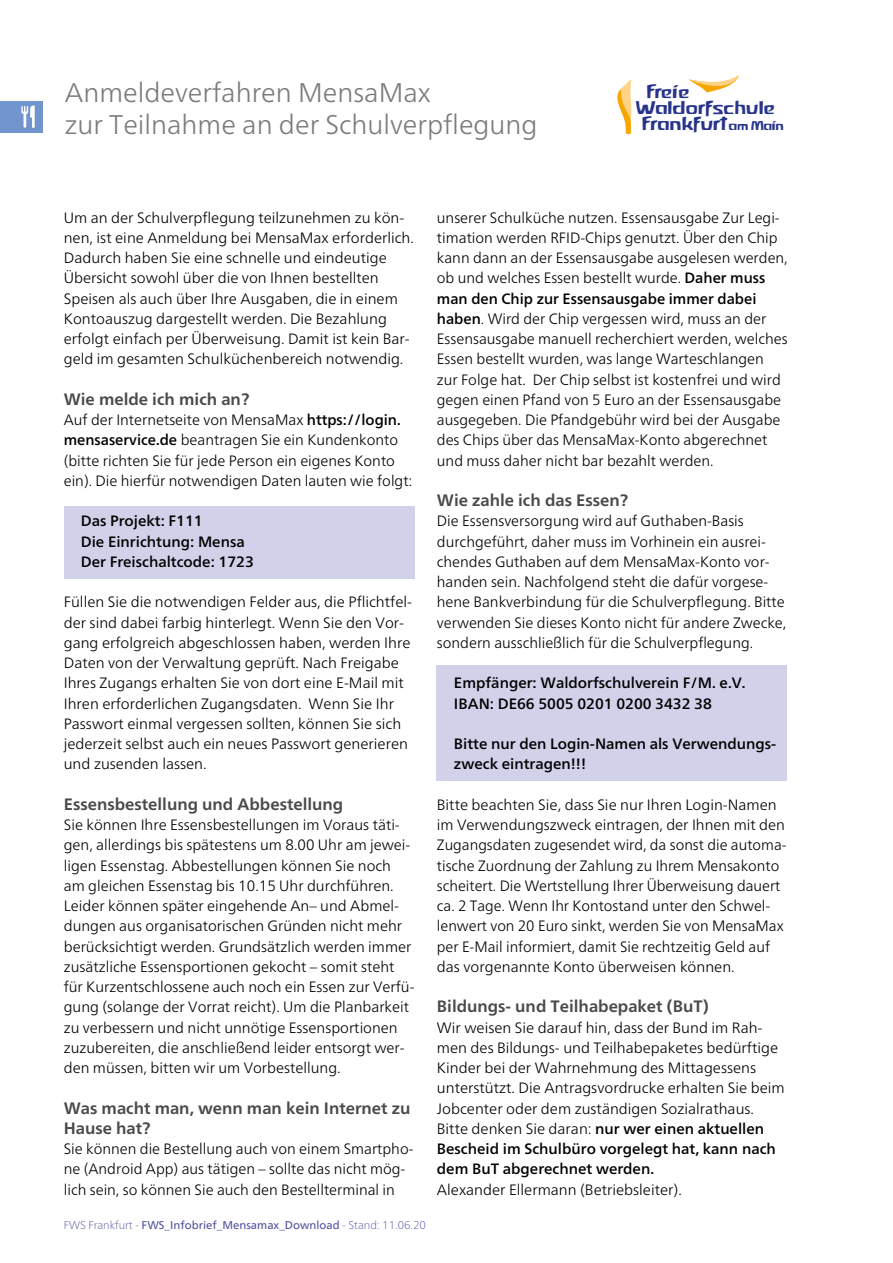
<style>
.page{position:relative;width:893px;height:1263px;background:#fff}
.page>*{position:absolute;margin:0;border:0;box-sizing:border-box;transform-origin:0 0}
.t1{font:300 27px/31.5px "Frutiger Neue LT";color:#7c7b7b}
.t2{font:700 18.45px "FWS Ffmbreit";letter-spacing:-.01em;color:#28348b}
.t3{font:700 18.45px "FWS Ffmbreit";letter-spacing:-.05em;color:#28348b}
.t4{font:700 16.5px/20.2px "Frutiger Neue LT";color:#4a4a49}
.t5{font:300 15px/20.2px "Frutiger Neue LT";color:#000}
.t6{font:500 15px/20.2px "Frutiger Neue LT";color:#000}
.t7{font:11.25px "Frutiger Neue LT";color:#50529f}
.s1{font-size:12.9px}
.s2{font-weight:500}
.s3{font-weight:100}
</style>
<div class="page">
<div style="left:0;top:101px;width:43px;height:32px;background:#7295cd"></div>
<div style="left:436px;top:665px;width:351px;height:115px;background:#d2d1ea"></div>
<div style="left:64px;top:506px;width:351px;height:72px;background:#d2d1ea"></div>
<svg style="left:689px;top:75px;width:50px;height:17px"></svg>
<svg style="left:617px;top:79px;width:14px;height:55px"></svg>
<svg style="left:21px;top:105px;width:14px;height:23px"></svg>
<h1 class="t1" style="left:65px;top:77px;width:474px">Anmeldeverfahren MensaMax<br>zur Teilnahme an der Schulverpflegung</h1>
<p class="t2" style="left:648px;top:80px;width:44px">Freie</p>
<p class="t2" style="left:636px;top:95px;width:141px">Waldorfschule</p>
<p class="t3" style="left:643px;top:112px;width:143px">Frankfurt<span class="s1">am Main</span></p>
<p class="t5" style="left:64px;top:207px;width:352px">Um an der Schulverpflegung teilzunehmen zu kön&shy;nen, ist eine Anmeldung bei MensaMax erforderlich.<br>Dadurch haben Sie eine schnelle und eindeutige Übersicht sowohl über die von Ihnen bestellten Speisen als auch über Ihre Ausgaben, die in einem Kontoauszug dargestellt werden. Die Bezahlung erfolgt einfach per Überweisung. Damit ist kein Bar&shy;geld im gesamten Schulküchenbereich notwendig.</p>
<p class="t4" style="left:64px;top:389px;width:187px">Wie melde ich mich an?</p>
<p class="t5" style="left:64px;top:410px;width:350px">Auf der Internetseite von MensaMax <span class="s2">https://login. mensaservice.de</span> beantragen Sie ein Kundenkonto (bitte richten Sie fü r jede Person ein eigenes Konto ein). Die hierfür notwendigen Daten lauten wie folgt:</p>
<p class="t6" style="left:81px;top:511px;width:175px">Das Projekt: F111<br>Die Einrichtung: Mensa<br>Der Freischaltcode: 1723</p>
<p class="t5" style="left:64px;top:592px;width:350px">Füllen Sie die notwendigen Felder aus, die Pflichtfel&shy;der sind dabei farbig hinterlegt. Wenn Sie den Vor&shy;gang erfolgreich abgeschlossen haben, werden Ihre Daten von der Verwaltung geprüft. Nach Freigabe Ihres Zugangs erhalten Sie von dort eine E-Mail mit Ihren erforderlichen Zugangsdaten. Wenn Sie Ihr Passwort einmal vergessen sollten, können Sie sich jederzeit selbst auch ein neues Passwort generieren und zusenden lassen.</p>
<p class="t4" style="left:64px;top:794px;width:281px">Essensbestellung und Abbestellung</p>
<p class="t5" style="left:64px;top:815px;width:352px">Sie können Ihre Essensbestellungen im Voraus täti&shy;gen, allerdings bis spätestens um 8.00 Uhr am jewei&shy;ligen Essenstag. Abbestellungen können Sie noch am gleichen Essenstag bis 10.15 Uhr durchführen.<br>Leider können später eingehende An– und Abmel&shy;dungen aus organisatorischen Gründen nicht mehr berücksichtigt werden. Grundsätzlich werden immer zusätzliche Essensportionen gekocht – somit steht für Kurzentschlossene auch noch ein Essen zur Verfü&shy;gung (solange der Vorrat reicht). Um die Planbarkeit zu verbessern und nicht unnötige Essensportionen zuzubereiten, die anschließend leider entsorgt wer&shy;den müssen, bitten wir um Vorbestellung.</p>
<p class="t4" style="left:64px;top:1098px;width:348px">Was macht man, wenn man kein Internet zu<br>Hause hat?</p>
<p class="t5" style="left:64px;top:1139px;width:351px">Sie können die Bestellung auch von einem Smartpho&shy;ne (Android App) aus tätigen – sollte das nicht mög&shy;lich sein, so können Sie auch den Bestellterminal in</p>
<p class="t7" style="left:64px;top:1219px;width:364px"><span class="s3">FWS Frankfurt -</span> FWS_Infobrief_Mensamax_Download <span class="s3">- Stand: 11.06.20</span></p>
<p class="t5" style="left:437px;top:207px;width:352px">unserer Schulküche nutzen. Essensausgabe Zur Legi&shy;timation werden RFID-Chips genutzt. Über den Chip kann dann an der Essensausgabe ausgelesen werden, ob und welches Essen bestellt wurde. <span class="s2">Daher muss man den Chip zur Essensausgabe immer dabei haben</span>. Wird der Chip vergessen wird, muss an der Essensausgabe manuell recherchiert werden, welches Essen bestellt wurden, was lange Warteschlangen zur Folge hat. Der Chip selbst ist kostenfrei und wird gegen einen Pfand von 5 Euro an der Essensausgabe ausgegeben. Die Pfandgebühr wird bei der Ausgabe des Chips über das MensaMax-Konto abgerechnet und muss daher nicht bar bezahlt werden.</p>
<p class="t4" style="left:437px;top:490px;width:193px">Wie zahle ich das Essen?</p>
<p class="t5" style="left:437px;top:511px;width:351px">Die Essensversorgung wird auf Guthaben-Basis durchgeführt, daher muss im Vorhinein ein ausrei&shy;chendes Guthaben auf dem MensaMax-Konto vor&shy;handen sein. Nachfolgend steht die dafür vorgese&shy;hene Bankverbindung für die Schulverpflegung. Bitte verwenden Sie dieses Konto nicht für andere Zwecke, sondern ausschließlich für die Schulverpflegung.</p>
<p class="t6" style="left:454px;top:673px;width:293px">Empfänger: Waldorfschulverein F/M. e.V.<br>IBAN: DE66 5005 0201 0200 3432 38</p>
<p class="t6" style="left:454px;top:734px;width:324px">Bitte nur den Login-Namen als Verwendungs&shy;zweck eintragen!!!</p>
<p class="t5" style="left:437px;top:794px;width:351px">Bitte beachten Sie, dass Sie nur Ihren Login-Namen im Verwendungszweck eintragen, der Ihnen mit den Zugangsdaten zugesendet wird, da sonst die automa&shy;tische Zuordnung der Zahlung zu Ihrem Mensakonto scheitert. Die Wertstellung Ihrer Überweisung dauert ca. 2 Tage. Wenn Ihr Kontostand unter den Schwel&shy;lenwert von 20 Euro sinkt, werden Sie von MensaMax per E-Mail informiert, damit Sie rechtzeitig Geld auf das vorgenannte Konto überweisen können.</p>
<p class="t4" style="left:437px;top:996px;width:273px">Bildungs- und Teilhabepaket (BuT)</p>
<p class="t5" style="left:437px;top:1017px;width:349px">Wir weisen Sie darauf hin, dass der Bund im Rah&shy;men des Bildungs- und Teilhabepaketes bedürftige Kinder bei der Wahrnehmung des Mittagessens unterstützt. Die Antragsvordrucke erhalten Sie beim Jobcenter oder dem zuständigen Sozialrathaus.<br>Bitte denken Sie daran: <span class="s2">nur wer einen aktuellen Bescheid im Schulbüro vorgelegt hat, kann nach dem BuT abgerechnet werden.</span></p>
<p class="t5" style="left:437px;top:1179px;width:246px">Alexander Ellermann (Betriebsleiter).</p>
</div>
